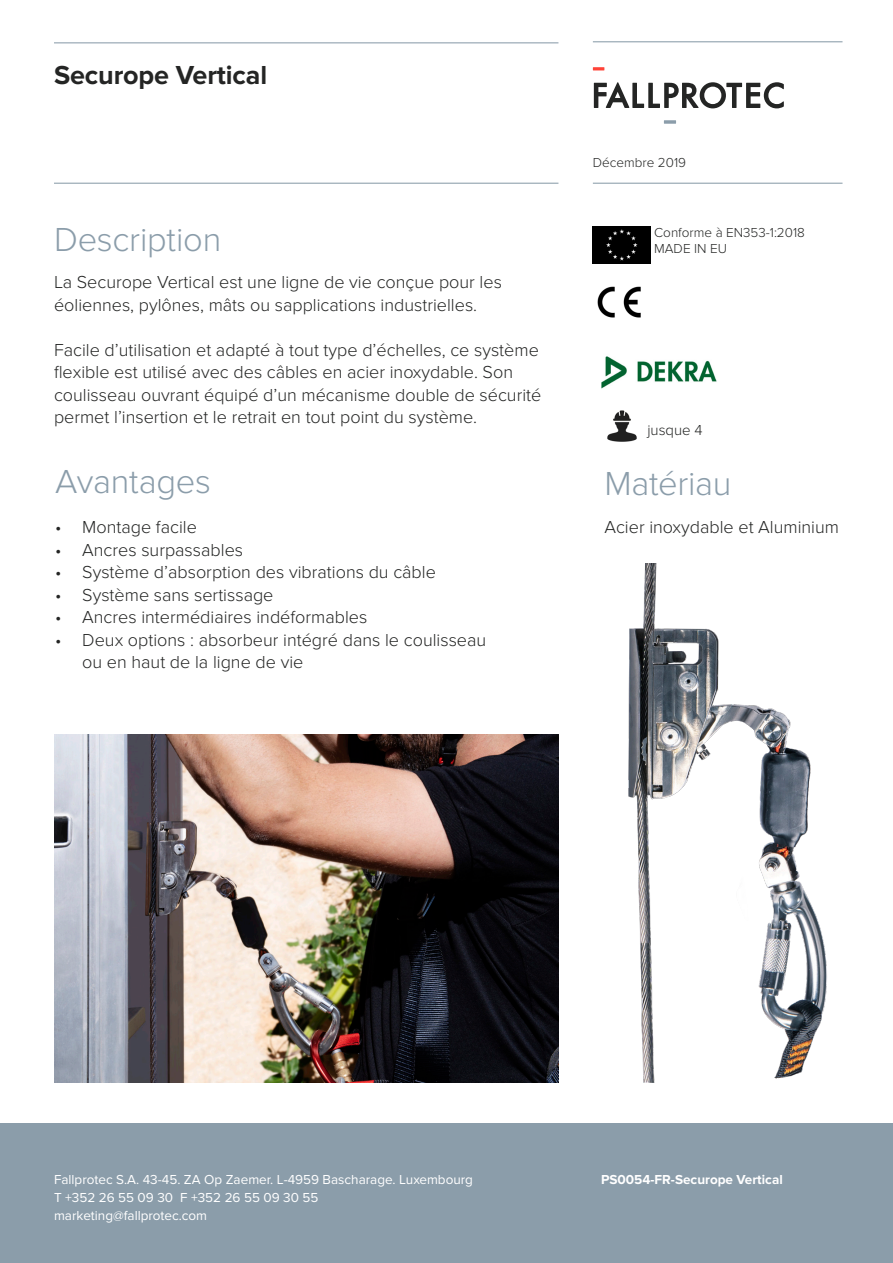
<style>
.page{position:relative;width:893px;height:1263px;background:#fff}
.page>*{position:absolute;margin:0;border:0;box-sizing:border-box;transform-origin:0 0}
.titular{font:300 34.5px "Proxima Nova";letter-spacing:-.01em;color:#8b9daa}
.t1{font:700 27px "Proxima Nova";letter-spacing:-.005em;color:#242524}
.t2{font:300 18px/22.5px "Proxima Nova";color:#242524}
.t3{font:300 15px "Proxima Nova";color:#242524}
.t4{font:13.5px/18px "Proxima Nova";color:#fff}
.t5{font:300 13.5px "Proxima Nova";color:#242524}
.t6{font:700 13.5px "Proxima Nova";color:#fff}
</style>
<div class="page">
<hr style="left:54px;top:42px;width:504px;height:1px;background:#8b9daa">
<hr style="left:54px;top:183px;width:504px;height:1px;background:#8b9daa">
<hr style="left:593px;top:41px;width:249px;height:1px;background:#8b9daa">
<hr style="left:593px;top:183px;width:249px;height:1px;background:#8b9daa">
<div style="left:0;top:1124px;width:893px;height:139px;background:#8b9daa"></div>
<svg style="left:664px;top:120px;width:12px;height:4px"></svg>
<svg style="left:594px;top:82px;width:190px;height:26px"></svg>
<svg style="left:593px;top:67px;width:11px;height:3px"></svg>
<img style="left:592px;top:226px;width:58px;height:38px">
<img style="left:597px;top:286px;width:44px;height:32px">
<img style="left:607px;top:410px;width:30px;height:32px">
<img style="left:601px;top:356px;width:116px;height:33px">
<img style="left:628px;top:564px;width:199px;height:518px">
<img style="left:54px;top:734px;width:504px;height:348px">
<h2 class="t1" style="left:54px;top:60px;width:215px">Securope Vertical</h2>
<p class="titular" style="left:54px;top:219px;width:169px">Description</p>
<p class="t2" style="left:54px;top:271px;width:449px">La Securope Vertical est une ligne de vie conçue pour les éoliennes, pylônes, mâts ou sapplications industrielles.</p>
<p class="t2" style="left:54px;top:339px;width:489px">Facile d’utilisation et adapté à tout type d’échelles, ce système flexible est utilisé avec des câbles en acier inoxydable. Son coulisseau ouvrant équipé d’un mécanisme double de sécurité permet l’insertion et le retrait en tout point du système.</p>
<p class="titular" style="left:55px;top:462px;width:157px">Avantages</p>
<p class="t2" style="left:55px;top:516px;width:143px">• Montage facile</p>
<p class="t2" style="left:55px;top:539px;width:189px">• Ancres surpassables</p>
<p class="t2" style="left:55px;top:561px;width:382px">• Système d’absorption des vibrations du câble</p>
<p class="t2" style="left:55px;top:584px;width:220px">• Système sans sertissage</p>
<p class="t2" style="left:55px;top:606px;width:314px">• Ancres intermédiaires indéformables</p>
<p class="t2" style="left:82px;top:629px;width:405px;text-indent:-27px">• Deux options : absorbeur intégré dans le coulisseau ou en haut de la ligne de vie</p>
<p class="t5" style="left:593px;top:154px;width:95px">Décembre 2019</p>
<p class="t5" style="left:654px;top:224px;width:152px">Conforme à EN353-1:2018</p>
<p class="t5" style="left:654px;top:241px;width:74px">MADE IN EU</p>
<p class="t3" style="left:647px;top:422px;width:57px">jusque 4</p>
<p class="titular" style="left:604px;top:464px;width:129px">Matériau</p>
<p class="t2" style="left:604px;top:516px;width:236px">Acier inoxydable et Aluminium</p>
<p class="t4" style="left:54px;top:1171px;width:421px">Fallprotec S.A. 43-45. ZA Op Zaemer. L-4959 Bascharage. Luxembourg<br>T +352 26 55 09 30 F +352 26 55 09 30 55 marketing@fallprotec.com</p>
<p class="t6" style="left:601px;top:1172px;width:183px">PS0054-FR-Securope Vertical</p>
</div>
